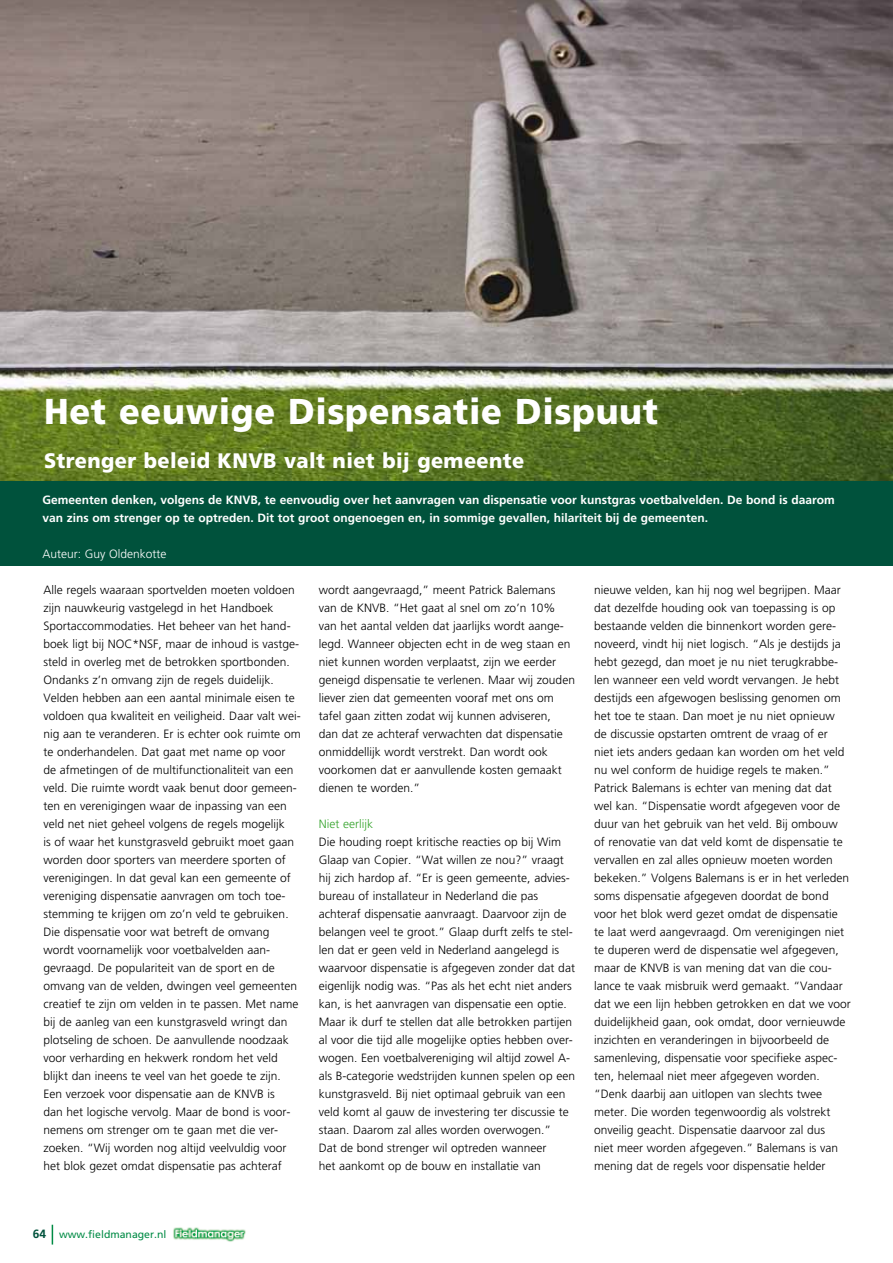
<style>
.page{position:relative;width:893px;height:1263px;background:#fff}
.page>*{position:absolute;margin:0;border:0;box-sizing:border-box;transform-origin:0 0}
.t1{font:900 36px "Frutiger";letter-spacing:.02em;color:#fff;scale:.95 1}
.t2{font:900 21px "Frutiger";letter-spacing:.02em;color:#fff;scale:.95 1}
.t3{font:300 12px/18px "Frutiger";color:#000}
.t4{font:700 12px/18px "Frutiger";color:#fff}
.t5{font:300 12px "Frutiger";color:#fff}
.t6{font:300 12px "Frutiger";color:#35a32c}
.t7{font:10.5px "Frutiger";color:#008b45}
.s1{font-weight:700;font-size:12px;color:#00523c}
</style>
<div class="page">
<svg style="left:52px;top:1225px;width:1px;height:19px"></svg>
<img style="left:173px;top:1227px;width:73px;height:15px">
<img style="left:0;top:0;width:893px;height:481px">
<div style="left:0;top:481px;width:893px;height:85px;background:#00523c"></div>
<h1 class="t1" style="left:44px;top:389px;width:648px">Het eeuwige Dispensatie Dispuut</h1>
<h2 class="t2" style="left:44px;top:448px;width:507px">Strenger beleid KNVB valt niet bij gemeente</h2>
<p class="t4" style="left:43px;top:491px;width:794px">Gemeenten denken, volgens de KNVB, te eenvoudig over het aanvragen van dispensatie voor kunstgras voetbalvelden. De bond is daarom van zins om strenger op te optreden. Dit tot groot ongenoegen en, in sommige gevallen, hilariteit bij de gemeenten.</p>
<p class="t5" style="left:43px;top:547px;width:126px">Auteur: Guy Oldenkotte</p>
<p class="t3" style="left:44px;top:581px;width:259px">Alle regels waaraan sportvelden moeten voldoen zijn nauwkeurig vastgelegd in het Handboek Sportaccommodaties. Het beheer van het hand&shy;boek ligt bij NOC*NSF, maar de inhoud is vastge&shy;steld in overleg met de betrokken sportbonden.<br>Ondanks z’n omvang zijn de regels duidelijk.<br>Velden hebben aan een aantal minimale eisen te voldoen qua kwaliteit en veiligheid. Daar valt wei&shy;nig aan te veranderen. Er is echter ook ruimte om te onderhandelen. Dat gaat met name op voor de afmetingen of de multifunctionaliteit van een veld. Die ruimte wordt vaak benut door gemeen&shy;ten en verenigingen waar de inpassing van een veld net niet geheel volgens de regels mogelijk<br>is of waar het kunstgrasveld gebruikt moet gaan worden door sporters van meerdere sporten of verenigingen. In dat geval kan een gemeente of vereniging dispensatie aanvragen om toch toe&shy;stemming te krijgen om zo’n veld te gebruiken.<br>Die dispensatie voor wat betreft de omvang wordt voornamelijk voor voetbalvelden aan&shy;gevraagd. De populariteit van de sport en de omvang van de velden, dwingen veel gemeenten creatief te zijn om velden in te passen. Met name bij de aanleg van een kunstgrasveld wringt dan plotseling de schoen. De aanvullende noodzaak voor verharding en hekwerk rondom het veld blijkt dan ineens te veel van het goede te zijn.<br>Een verzoek voor dispensatie aan de KNVB is<br>dan het logische vervolg. Maar de bond is voor&shy;nemens om strenger om te gaan met die ver&shy;zoeken. “Wij worden nog altijd veelvuldig voor het blok gezet omdat dispensatie pas achteraf</p>
<p class="t3" style="left:319px;top:581px;width:258px">wordt aangevraagd,” meent Patrick Balemans van de KNVB. “Het gaat al snel om zo’n 10% van het aantal velden dat jaarlijks wordt aange&shy;legd. Wanneer objecten echt in de weg staan en niet kunnen worden verplaatst, zijn we eerder geneigd dispensatie te verlenen. Maar wij zouden liever zien dat gemeenten vooraf met ons om tafel gaan zitten zodat wij kunnen adviseren,<br>dan dat ze achteraf verwachten dat dispensatie onmiddellijk wordt verstrekt. Dan wordt ook voorkomen dat er aanvullende kosten gemaakt dienen te worden.”</p>
<p class="t6" style="left:319px;top:817px;width:56px">Niet eerlijk</p>
<p class="t3" style="left:319px;top:833px;width:258px">Die houding roept kritische reacties op bij Wim Glaap van Copier. “Wat willen ze nou?” vraagt hij zich hardop af. “Er is geen gemeente, advies&shy;bureau of installateur in Nederland die pas achteraf dispensatie aanvraagt. Daarvoor zijn de belangen veel te groot.” Glaap durft zelfs te stel&shy;len dat er geen veld in Nederland aangelegd is waarvoor dispensatie is afgegeven zonder dat dat eigenlijk nodig was. “Pas als het echt niet anders kan, is het aanvragen van dispensatie een optie.<br>Maar ik durf te stellen dat alle betrokken partijen al voor die tijd alle mogelijke opties hebben over&shy;wogen. Een voetbalvereniging wil altijd zowel A&shy;als B-categorie wedstrijden kunnen spelen op een kunstgrasveld. Bij niet optimaal gebruik van een veld komt al gauw de investering ter discussie te staan. Daarom zal alles worden overwogen.”<br>Dat de bond strenger wil optreden wanneer<br>het aankomt op de bouw en installatie van</p>
<p class="t3" style="left:594px;top:581px;width:258px">nieuwe velden, kan hij nog wel begrijpen. Maar dat dezelfde houding ook van toepassing is op bestaande velden die binnenkort worden gere&shy;noveerd, vindt hij niet logisch. “Als je destijds ja hebt gezegd, dan moet je nu niet terugkrabbe&shy;len wanneer een veld wordt vervangen. Je hebt destijds een afgewogen beslissing genomen om het toe te staan. Dan moet je nu niet opnieuw<br>de discussie opstarten omtrent de vraag of er<br>niet iets anders gedaan kan worden om het veld nu wel conform de huidige regels te maken.” Patrick Balemans is echter van mening dat dat wel kan. “Dispensatie wordt afgegeven voor de duur van het gebruik van het veld. Bij ombouw of renovatie van dat veld komt de dispensatie te vervallen en zal alles opnieuw moeten worden bekeken.” Volgens Balemans is er in het verleden soms dispensatie afgegeven doordat de bond voor het blok werd gezet omdat de dispensatie te laat werd aangevraagd. Om verenigingen niet te duperen werd de dispensatie wel afgegeven, maar de KNVB is van mening dat van die cou&shy;lance te vaak misbruik werd gemaakt. “Vandaar dat we een lijn hebben getrokken en dat we voor duidelijkheid gaan, ook omdat, door vernieuwde inzichten en veranderingen in bijvoorbeeld de samenleving, dispensatie voor specifieke aspec&shy;ten, helemaal niet meer afgegeven worden. “Denk daarbij aan uitlopen van slechts twee meter. Die worden tegenwoordig als volstrekt onveilig geacht. Dispensatie daarvoor zal dus<br>niet meer worden afgegeven.” Balemans is van mening dat de regels voor dispensatie helder</p>
<p class="t7" style="left:33px;top:1228px;width:135px"><span class="s1">64</span> www.fieldmanager.nl</p>
</div>
